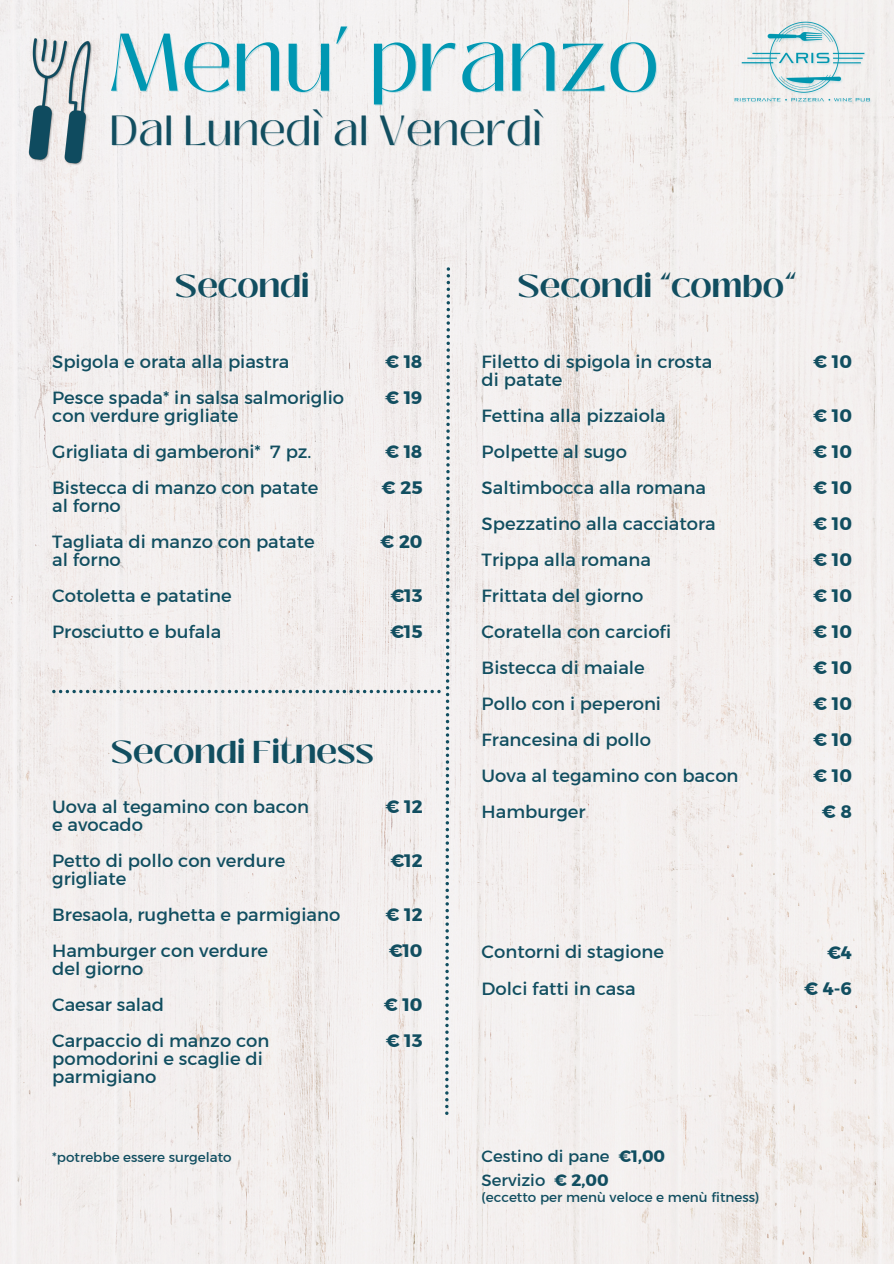
<style>
.page{position:relative;width:894px;height:1264px;background:#fff}
.page>*{position:absolute;margin:0;border:0;box-sizing:border-box;transform-origin:0 0}
.t1{font:81.3px "Black Mango";color:#0097b2}
.t2{font:42px "Black Mango";color:#114e60}
.t3{font:700 31.5px "Black Mango";color:#114e60}
.t4{font:18px/18px "Kief Montaser Regular";color:#114e60}
.t5{font:18px "Kief Montaser Bold";color:#114e60}
.t6{font:16.5px "Kief Montaser Regular";color:#114e60}
.t7{font:13.5px "Kief Montaser Regular";color:#114e60}
.s1{font-family:"Kief Montaser Bold"}
</style>
<div class="page">
<img style="left:0;top:0;width:893px;height:1263px">
<img style="left:28px;top:33px;width:66px;height:136px">
<img style="left:723px;top:5px;width:162px;height:117px">
<svg style="left:52px;top:267px;width:398px;height:847px"></svg>
<h4 class="t1" style="left:109px;top:1px;width:551px">Menu’ pranzo</h4>
<h4 class="t2" style="left:109px;top:99px;width:436px">Dal Lunedì al Venerdì</h4>
<h5 class="t3" style="left:175px;top:263px;width:135px">Secondi</h5>
<p class="t4" style="left:52px;top:352px;width:239px">Spigola e orata alla piastra</p>
<h1 class="t4" style="left:52px;top:388px;width:293px">Pesce spada* in salsa salmoriglio con verdure grigliate</h1>
<h2 class="t4" style="left:52px;top:442px;width:261px">Grigliata di gamberoni* 7 pz.</h2>
<p class="t4" style="left:52px;top:478px;width:267px">Bistecca di manzo con patate al forno</p>
<h3 class="t4" style="left:52px;top:532px;width:264px">Tagliata di manzo con patate al forno</h3>
<h5 class="t4" style="left:52px;top:586px;width:181px">Cotoletta e patatine</h5>
<h5 class="t4" style="left:52px;top:622px;width:170px">Prosciutto e bufala</h5>
<h5 class="t5" style="left:385px;top:351px;width:39px">€ 18</h5>
<h5 class="t5" style="left:385px;top:387px;width:39px">€ 19</h5>
<h4 class="t5" style="left:385px;top:441px;width:39px">€ 18</h4>
<h4 class="t5" style="left:381px;top:477px;width:42px">€ 25</h4>
<h4 class="t5" style="left:380px;top:531px;width:44px">€ 20</h4>
<h4 class="t5" style="left:390px;top:585px;width:34px">€13</h4>
<h4 class="t5" style="left:390px;top:621px;width:34px">€15</h4>
<h5 class="t3" style="left:111px;top:728px;width:263px">Secondi Fitness</h5>
<h4 class="t4" style="left:52px;top:797px;width:258px">Uova al tegamino con bacon e avocado</h4>
<h4 class="t4" style="left:52px;top:851px;width:234px">Petto di pollo con verdure grigliate</h4>
<h4 class="t4" style="left:52px;top:905px;width:289px">Bresaola, rughetta e parmigiano</h4>
<h4 class="t4" style="left:52px;top:941px;width:217px">Hamburger con verdure del giorno</h4>
<h4 class="t4" style="left:52px;top:995px;width:113px">Caesar salad</h4>
<h4 class="t4" style="left:52px;top:1031px;width:219px">Carpaccio di manzo con pomodorini e scaglie di parmigiano</h4>
<h4 class="t5" style="left:385px;top:795px;width:38px">€ 12</h4>
<h4 class="t5" style="left:390px;top:849px;width:34px">€12</h4>
<h5 class="t5" style="left:385px;top:903px;width:38px">€ 12</h5>
<h5 class="t5" style="left:388px;top:939px;width:35px">€10</h5>
<p class="t5" style="left:384px;top:993px;width:40px">€ 10</p>
<p class="t5" style="left:385px;top:1029px;width:38px">€ 13</p>
<h4 class="t7" style="left:52px;top:1149px;width:181px">*potrebbe essere surgelato</h4>
<h4 class="t3" style="left:518px;top:263px;width:279px">Secondi “combo”</h4>
<h5 class="t4" style="left:481px;top:352px;width:232px">Filetto di spigola in crosta di patate</h5>
<h5 class="t4" style="left:481px;top:406px;width:186px">Fettina alla pizzaiola</h5>
<h5 class="t4" style="left:481px;top:442px;width:147px">Polpette al sugo</h5>
<h5 class="t4" style="left:481px;top:478px;width:226px">Saltimbocca alla romana</h5>
<h5 class="t4" style="left:481px;top:514px;width:235px">Spezzatino alla cacciatora</h5>
<h5 class="t4" style="left:481px;top:550px;width:171px">Trippa alla romana</h5>
<h4 class="t4" style="left:481px;top:586px;width:163px">Frittata del giorno</h4>
<h4 class="t4" style="left:481px;top:622px;width:191px">Coratella con carciofi</h4>
<h4 class="t4" style="left:481px;top:658px;width:165px">Bistecca di maiale</h4>
<h4 class="t4" style="left:481px;top:694px;width:181px">Pollo con i peperoni</h4>
<h4 class="t4" style="left:481px;top:730px;width:171px">Francesina di pollo</h4>
<h4 class="t4" style="left:481px;top:766px;width:258px">Uova al tegamino con bacon</h4>
<p class="t4" style="left:481px;top:802px;width:105px">Hamburger</p>
<h3 class="t5" style="left:813px;top:351px;width:40px">€ 10</h3>
<h5 class="t5" style="left:813px;top:405px;width:40px">€ 10</h5>
<h5 class="t5" style="left:813px;top:441px;width:40px">€ 10</h5>
<h5 class="t5" style="left:813px;top:477px;width:40px">€ 10</h5>
<h5 class="t5" style="left:813px;top:513px;width:40px">€ 10</h5>
<h5 class="t5" style="left:813px;top:549px;width:40px">€ 10</h5>
<h5 class="t5" style="left:813px;top:585px;width:40px">€ 10</h5>
<h5 class="t5" style="left:813px;top:621px;width:40px">€ 10</h5>
<h5 class="t5" style="left:813px;top:657px;width:40px">€ 10</h5>
<h5 class="t5" style="left:813px;top:693px;width:40px">€ 10</h5>
<h5 class="t5" style="left:813px;top:729px;width:40px">€ 10</h5>
<h5 class="t5" style="left:813px;top:765px;width:40px">€ 10</h5>
<h5 class="t5" style="left:821px;top:801px;width:32px">€ 8</h5>
<h4 class="t4" style="left:481px;top:942px;width:184px">Contorni di stagione</h4>
<h4 class="t4" style="left:481px;top:979px;width:155px">Dolci fatti in casa</h4>
<h5 class="t5" style="left:826px;top:941px;width:26px">€4</h5>
<h4 class="t5" style="left:804px;top:977px;width:49px">€ 4-6</h4>
<h3 class="t6" style="left:481px;top:1146px;width:185px">Cestino di pane <span class="s1">€1,00</span></h3>
<h5 class="t6" style="left:481px;top:1169px;width:128px">Servizio <span class="s1">€ 2,00</span></h5>
<h5 class="t7" style="left:481px;top:1188px;width:279px">(eccetto per menù veloce e menù fitness)</h5>
</div>
